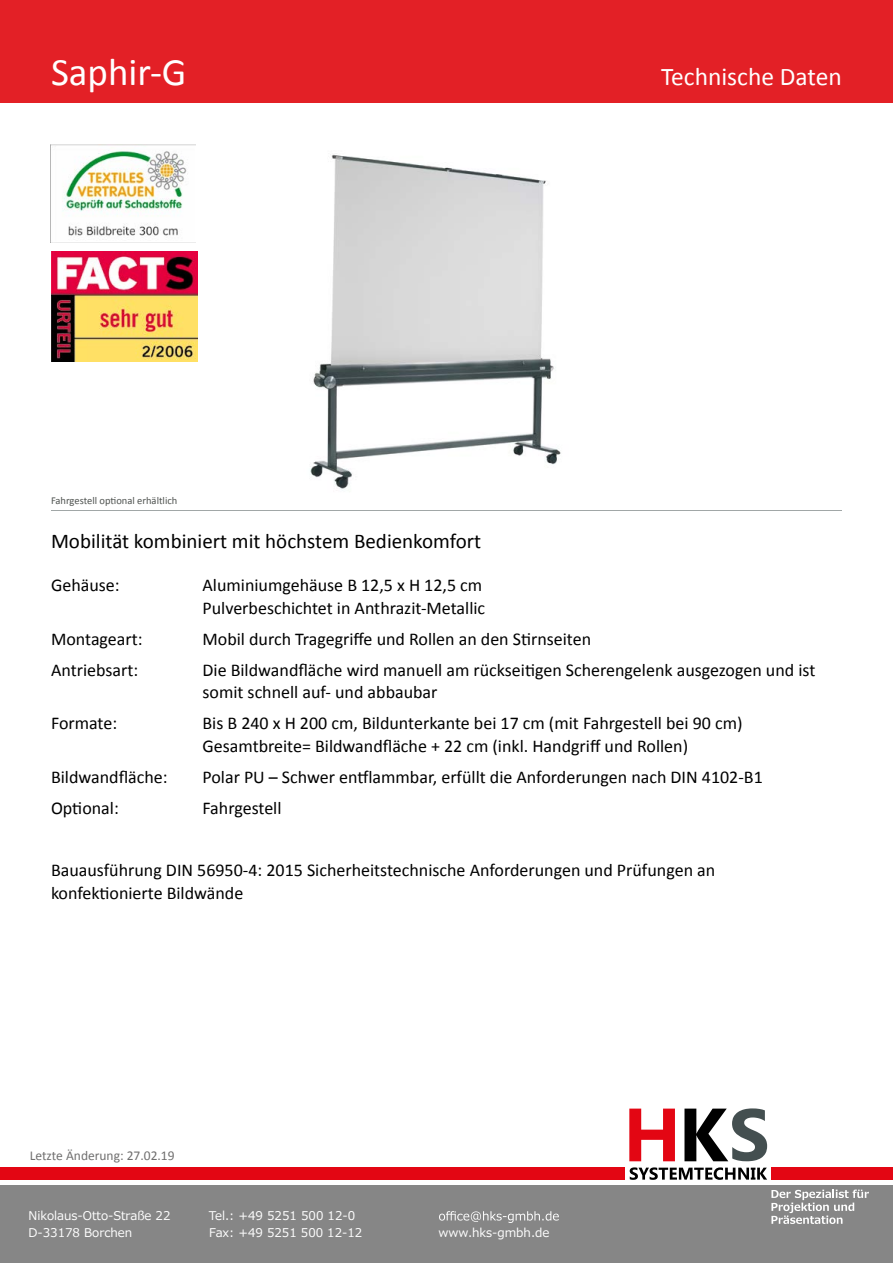
<style>
.page{position:relative;width:893px;height:1263px;background:#fff}
.page>*{position:absolute;margin:0;border:0;box-sizing:border-box;transform-origin:0 0}
.t1{font:39px "Calibri";color:#fff}
.t2{font:25.5px "Calibri";color:#fff}
.t3{font:21px "Calibri";color:#000}
.t4{font:18px/22.5px "Calibri";color:#000}
.t5{font:13.5px "Calibri";color:#706f6f}
.t6{font:12px "Meiryo";color:#fff}
.t7{font:10.5px "Calibri";color:#4f5350}
</style>
<div class="page">
<div style="left:0;top:0;width:893px;height:102px;background:#e32026"></div>
<div style="left:1px;top:1185px;width:892px;height:78px;background:#868686"></div>
<svg style="left:629px;top:1108px;width:46px;height:53px"></svg>
<svg style="left:684px;top:1108px;width:83px;height:53px"></svg>
<svg style="left:630px;top:1167px;width:137px;height:13px"></svg>
<div style="left:771px;top:1167px;width:122px;height:12px;background:#e30613"></div>
<div style="left:0;top:1167px;width:625px;height:12px;background:#e30613"></div>
<svg style="left:771px;top:1189px;width:98px;height:35px"></svg>
<svg style="left:439px;top:1211px;width:120px;height:12px"></svg>
<hr style="left:51px;top:510px;width:791px;height:1px;background:#a1a7a7">
<img style="left:50px;top:144px;width:146px;height:98px">
<img style="left:310px;top:154px;width:251px;height:335px">
<img style="left:51px;top:252px;width:146px;height:109px">
<h1 class="t1" style="left:51px;top:47px;width:137px">Saphir-G</h1>
<h2 class="t2" style="left:661px;top:60px;width:182px">Technische Daten</h2>
<p class="t7" style="left:51px;top:494px;width:128px">Fahrgestell optional erhältlich</p>
<p class="t3" style="left:51px;top:527px;width:432px">Mobilität kombiniert mit höchstem Bedienkomfort</p>
<p class="t4" style="left:51px;top:574px;width:70px">Gehäuse:</p>
<p class="t4" style="left:202px;top:574px;width:284px">Aluminiumgehäuse B 12,5 x H 12,5 cm<br>Pulverbeschichtet in Anthrazit-Metallic</p>
<p class="t4" style="left:51px;top:628px;width:93px">Montageart:</p>
<p class="t4" style="left:203px;top:628px;width:390px">Mobil durch Tragegriffe und Rollen an den Stirnseiten</p>
<p class="t4" style="left:51px;top:659px;width:89px">Antriebsart:</p>
<p class="t4" style="left:202px;top:659px;width:614px">Die Bildwandfläche wird manuell am rückseitigen Scherengelenk ausgezogen und ist somit schnell auf- und abbaubar</p>
<p class="t4" style="left:51px;top:712px;width:68px">Formate:</p>
<p class="t4" style="left:202px;top:712px;width:542px">Bis B 240 x H 200 cm, Bildunterkante bei 17 cm (mit Fahrgestell bei 90 cm)<br>Gesamtbreite= Bildwandfläche + 22 cm (inkl. Handgriff und Rollen)</p>
<p class="t4" style="left:51px;top:766px;width:118px">Bildwandfläche:</p>
<p class="t4" style="left:202px;top:766px;width:562px">Polar PU – Schwer entflammbar, erfüllt die Anforderungen nach DIN 4102-B1</p>
<p class="t4" style="left:51px;top:797px;width:69px">Optional:</p>
<p class="t4" style="left:202px;top:797px;width:81px">Fahrgestell</p>
<p class="t4" style="left:51px;top:859px;width:666px">Bauausführung DIN 56950-4: 2015 Sicherheitstechnische Anforderungen und Prüfungen an konfektionierte Bildwände</p>
<p class="t5" style="left:30px;top:1147px;width:146px">Letzte Änderung: 27.02.19</p>
<p class="t6" style="left:29px;top:1208px;width:144px">Nikolaus-Otto-Straße 22</p>
<p class="t6" style="left:209px;top:1208px;width:148px">Tel.: +49 5251 500 12-0</p>
<p class="t6" style="left:29px;top:1224px;width:105px">D-33178 Borchen</p>
<p class="t6" style="left:209px;top:1224px;width:154px">Fax: +49 5251 500 12-12</p>
<p class="t6" style="left:438px;top:1224px;width:112px">www.hks-gmbh.de</p>
</div>
